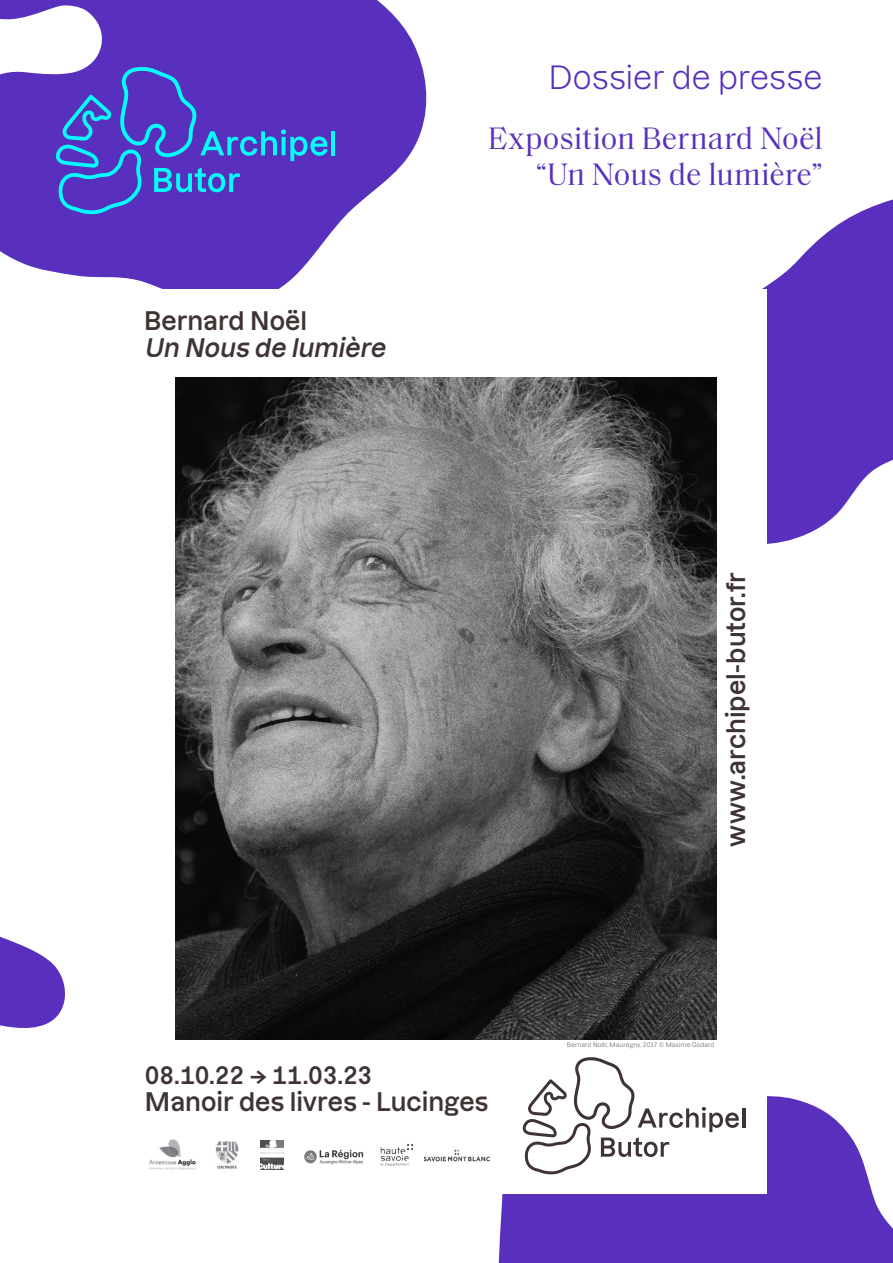
<style>
.page{position:relative;width:893px;height:1263px;background:#fff}
.page>*{position:absolute;margin:0;border:0;box-sizing:border-box;transform-origin:0 0}
.t1{font:31.5px/36px "Saol Text";letter-spacing:-.005em;color:#5930bd;text-align:right}
.t2{font:31.5px "Dazzed";letter-spacing:.005em;color:#5930bd}
.t3{font:600 25.05px "Dazzed";color:#3f3333}
.t4{font:italic 600 25.05px "Dazzed";color:#3f3333}
.t5{font:600 23.55px "Dazzed";letter-spacing:-.005em;color:#3f3333}
.t6{font:6.15px "Dazzed";letter-spacing:.015em;color:#635d59}
</style>
<div class="page">
<svg style="left:498px;top:1096px;width:395px;height:167px;background:#6e4ac5"></svg>
<svg style="left:0;top:0;width:427px;height:289px;fill:#5930bd"></svg>
<svg style="left:0;top:936px;width:65px;height:92px"></svg>
<svg style="left:762px;top:199px;width:131px;height:345px;fill:#5930bd"></svg>
<hr style="left:331px;top:131px;width:4px;height:24px;background:#0ff">
<svg style="left:56px;top:67px;width:272px;height:147px;background:#4e4ac5"></svg>
<div style="left:127px;top:289px;width:639px;height:905px;background:#fff"></div>
<img style="left:175px;top:377px;width:541px;height:662px">
<img style="left:304px;top:1149px;width:60px;height:15px">
<img style="left:215px;top:1141px;width:23px;height:28px">
<img style="left:149px;top:1139px;width:47px;height:31px">
<img style="left:424px;top:1149px;width:66px;height:13px">
<img style="left:261px;top:1140px;width:22px;height:29px">
<img style="left:381px;top:1144px;width:32px;height:22px">
<hr style="left:742px;top:1108px;width:3px;height:19px;background:#3f3333">
<svg style="left:523px;top:1057px;width:216px;height:117px"></svg>
<p class="t3" style="left:144px;top:300px;width:165px">Bernard Noël</p>
<p class="t4" style="left:144px;top:327px;width:249px">Un Nous de lumière</p>
<p class="t2" style="left:548px;top:52px;width:276px">Dossier de presse</p>
<p class="t1" style="left:488px;top:118px;width:336px">Exposition Bernard Noël “Un Nous de lumière”</p>
<p class="t3" style="left:716px;top:847px;width:276px;rotate:-90deg">www.archipel-butor.fr</p>
<p class="t6" style="left:567px;top:1039px;width:149px">Bernard Noël, Mauregny, 2017 © Maxime Godard</p>
<p class="t5" style="left:145px;top:1056px;width:229px">08.10.22 → 11.03.23</p>
<p class="t3" style="left:145px;top:1081px;width:345px">Manoir des livres - Lucinges</p>
</div>
